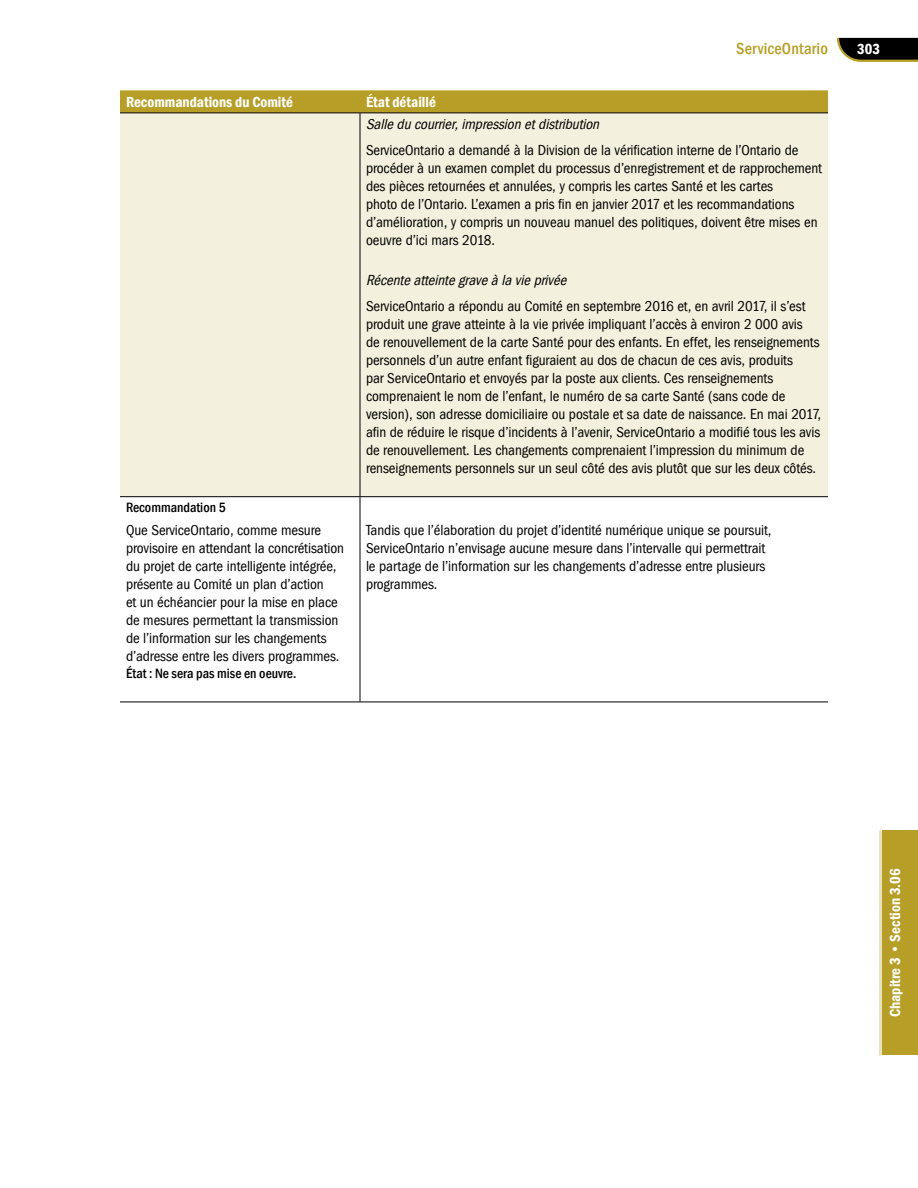
<style>
.page{position:relative;width:918px;height:1188px;background:#fff}
.page>*{position:absolute;margin:0;border:0;box-sizing:border-box;transform-origin:0 0}
.t1{font:500 condensed 16.5px "Franklin Gothic";letter-spacing:.01em;color:#b79e26}
.t2{font:15px/18px "Franklin Got Cd ITCTT";letter-spacing:-.005em;color:#000}
.t3{font:italic 15px "Franklin Got Cd ITCTT";color:#000}
.t4{font:600 condensed 15px "Franklin Gothic";color:#fff}
.t5{font:500 condensed 13.8px "Franklin Gothic";color:#000}
</style>
<div class="page">
<svg style="left:836px;top:38px;width:82px;height:24px;background:#272518"></svg>
<div style="left:882px;top:830px;width:36px;height:225px;background:#b79e26"></div>
<hr style="left:879px;top:830px;width:3px;height:225px;background:#e9e2be">
<svg style="left:120px;top:90px;width:708px;height:23px;background:#b39b29"></svg>
<div style="left:120px;top:114px;width:708px;height:382px;background:#f4f0de"></div>
<svg style="left:120px;top:497px;width:708px;height:205px"></svg>
<hr style="left:360px;top:113px;width:1px;height:156px;background:#000">
<hr style="left:360px;top:269px;width:1px;height:227px;background:#000">
<svg style="left:360px;top:497px;width:1px;height:22px"></svg>
<hr style="left:360px;top:519px;width:1px;height:183px;background:#000">
<hr style="left:120px;top:496px;width:240px;height:1px;background:#000">
<hr style="left:360px;top:496px;width:468px;height:1px;background:#000">
<hr style="left:120px;top:702px;width:240px;height:1px;background:#000">
<hr style="left:360px;top:702px;width:468px;height:1px;background:#000">
<hr style="left:120px;top:113px;width:240px;height:1px;background:#000">
<hr style="left:360px;top:113px;width:468px;height:1px;background:#000">
<p class="t1" style="left:736px;top:38px;width:93px">ServiceOntario</p>
<p class="t4" style="left:857px;top:39px;width:24px">303</p>
<p class="t4" style="left:126px;top:92px;width:168px">Recommandations du Comité</p>
<p class="t4" style="left:366px;top:92px;width:71px">État détaillé</p>
<p class="t3" style="left:366px;top:116px;width:238px">Salledu courrier,impression etdistribution</p>
<p class="t2" style="left:366px;top:141px;width:458px">ServiceOntario a demandé à la Division de la vérification interne de l’Ontario de procéder à un examen complet du processus d’enregistrement et de rapprochement des pièces retournées et annulées, y compris les cartes Santé et les cartes<br>photo de l’Ontario. L’examen a pris fin en janvier 2017 et les recommandations d’amélioration, y compris un nouveau manuel des politiques, doivent être mises en oeuvre d’ici mars 2018.</p>
<p class="t3" style="left:366px;top:271px;width:205px">Récenteatteintegraveà la vieprivée</p>
<p class="t2" style="left:366px;top:296px;width:457px">ServiceOntario a répondu au Comité en septembre 2016 et, en avril 2017, il s’est produit une grave atteinte à la vie privée impliquant l’accès à environ 2 000 avis<br>de renouvellement de la carte Santé pour des enfants. En effet, les renseignements personnels d’un autre enfant figuraient au dos de chacun de ces avis, produits<br>par ServiceOntario et envoyés par la poste aux clients. Ces renseignements comprenaient le nom de l’enfant, le numéro de sa carte Santé (sans code de version), son adresse domiciliaire ou postale et sa date de naissance. En mai 2017, afin de réduire le risque d’incidents à l’avenir, ServiceOntario a modifié tous les avis de renouvellement. Les changements comprenaient l’impression du minimum de renseignements personnels sur un seul côté des avis plutôt que sur les deux côtés.</p>
<p class="t5" style="left:126px;top:499px;width:101px">Recommandation 5</p>
<p class="t2" style="left:126px;top:521px;width:220px">Que ServiceOntario, comme mesure provisoire en attendant la concrétisation du projet de carte intelligente intégrée, présente au Comité un plan d’action<br>et un échéancier pour la mise en place de mesures permettant la transmission de l’information sur les changements d’adresse entre les divers programmes.</p>
<p class="t5" style="left:126px;top:664px;width:172px">État : Ne sera pas mise en oeuvre.</p>
<p class="t2" style="left:366px;top:521px;width:407px">Tandis que l’élaboration du projet d’identité numérique unique se poursuit, ServiceOntario n’envisage aucune mesure dans l’intervalle qui permettrait le partage de l’information sur les changements d’adresse entre plusieurs programmes.</p>
<p class="t4" style="left:885px;top:1017px;width:150px;rotate:-90deg">Chapitre 3 • Section 3.06</p>
</div>
